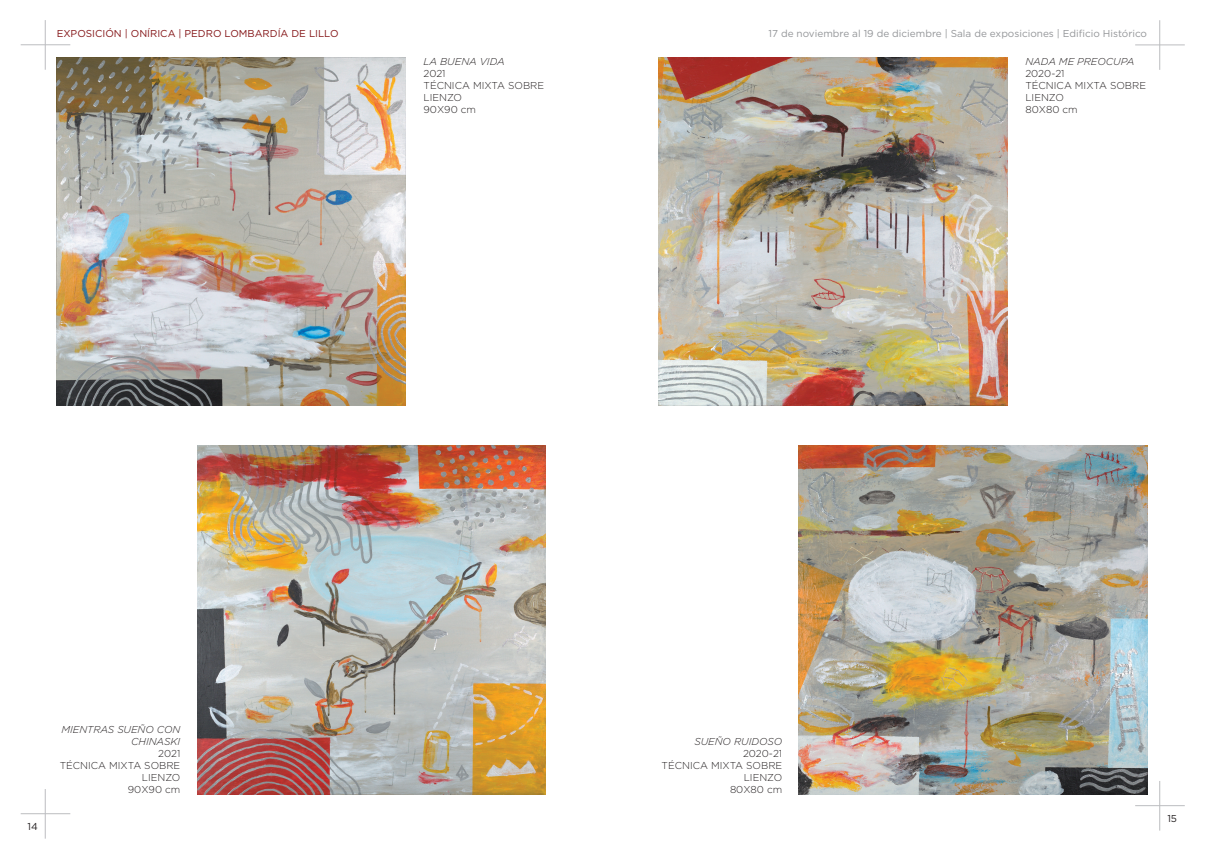
<style>
.page{position:relative;width:1205px;height:851px;background:#fff}
.page>*{position:absolute;margin:0;border:0;box-sizing:border-box;transform-origin:0 0}
.t1{font:300 10px/12px "Gotham";color:#231f20}
.t2{font:10px "Gotham";color:#939598}
.t3{font:italic 300 10px/12px "Gotham";color:#231f20;text-align:right}
.t4{font:10px "Gotham";color:#841517}
.t5{font:10px "Gotham";color:#231f20}
</style>
<div class="page">
<hr style="left:45px;top:20px;width:1px;height:50px;background:#bcbdc0">
<hr style="left:45px;top:788px;width:1px;height:50px;background:#bcbdc0">
<hr style="left:21px;top:44px;width:49px;height:1px;background:#bcbdc0">
<hr style="left:21px;top:813px;width:49px;height:1px;background:#bcbdc0">
<hr style="left:1159px;top:20px;width:1px;height:50px;background:#bcbdc0">
<hr style="left:1159px;top:780px;width:1px;height:50px;background:#bcbdc0">
<hr style="left:1135px;top:45px;width:50px;height:1px;background:#bcbdc0">
<hr style="left:1135px;top:805px;width:50px;height:1px;background:#bcbdc0">
<img style="left:57px;top:57px;width:349px;height:349px">
<img style="left:659px;top:57px;width:348px;height:349px">
<img style="left:197px;top:445px;width:349px;height:349px">
<img style="left:799px;top:445px;width:348px;height:349px">
<p class="t4" style="left:57px;top:27px;width:283px">EXPOSICIÓN | ONÍRICA | PEDRO LOMBARDÍA DE LILLO</p>
<p class="t2" style="left:768px;top:27px;width:380px">17 de noviembre al 19 de diciembre | Sala de exposiciones | Edificio Histórico</p>
<p class="t3" style="left:423px;top:55px;width:83px">LA BUENA VIDA</p>
<p class="t1" style="left:423px;top:67px;width:122px">2021<br>TÉCNICA MIXTA SOBRE<br>LIENZO<br>90X90 cm</p>
<p class="t3" style="left:1025px;top:55px;width:110px">NADA ME PREOCUPA</p>
<p class="t1" style="left:1025px;top:67px;width:122px">2020-21<br>TÉCNICA MIXTA SOBRE<br>LIENZO<br>80X80 cm</p>
<p class="t5" style="left:27px;top:820px;width:12px">14</p>
<p class="t3" style="left:61px;top:723px;width:120px">MIENTRAS SUEÑO CON<br>CHINASKI</p>
<p class="t1" style="left:60px;top:747px;width:122px;text-align:right">2021<br>TÉCNICA MIXTA SOBRE<br>LIENZO<br>90X90 cm</p>
<p class="t3" style="left:694px;top:735px;width:89px">SUEÑO RUIDOSO</p>
<p class="t1" style="left:661px;top:747px;width:122px;text-align:right">2020-21<br>TÉCNICA MIXTA SOBRE<br>LIENZO<br>80X80 cm</p>
<p class="t5" style="left:1167px;top:812px;width:11px">15</p>
</div>
